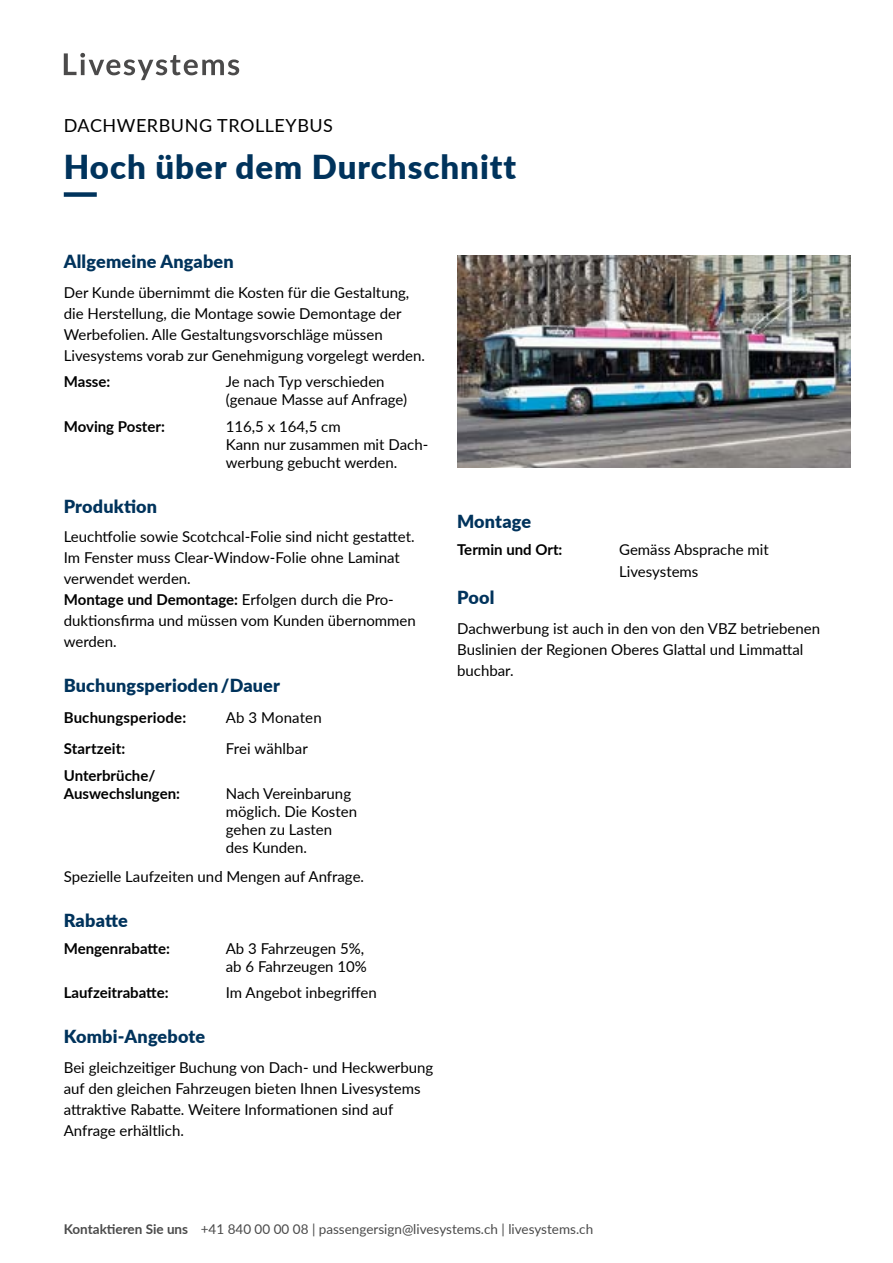
<style>
.page{position:relative;width:893px;height:1263px;background:#fff}
.page>*{position:absolute;margin:0;border:0;box-sizing:border-box;transform-origin:0 0}
.t1{font:900 33px "Lato";letter-spacing:.03em;color:#00335c}
.t2{font:900 18px "Lato";letter-spacing:.01em;color:#00335c}
.t3{font:18px "Lato";letter-spacing:.03em;color:#000}
.t4{font:15px/21px "Lato";color:#000}
.t5{font:700 15px/18px "Lato";color:#000}
.t6{font:13.5px "Lato";color:#4a4a4a}
.s1{font-weight:700}
</style>
<div class="page">
<svg style="left:64px;top:53px;width:175px;height:27px"></svg>
<div style="left:64px;top:192px;width:33px;height:5px;background:#00335c"></div>
<img style="left:457px;top:255px;width:393px;height:213px">
<p class="t3" style="left:64px;top:113px;width:271px">DACHWERBUNG TROLLEYBUS</p>
<h1 class="t1" style="left:64px;top:142px;width:454px">Hoch über dem Durchschnitt</h1>
<p class="t2" style="left:64px;top:248px;width:172px">Allgemeine Angaben</p>
<p class="t4" style="left:64px;top:281px;width:363px">Der Kunde übernimmt die Kosten für die Gestaltung, die Herstellung, die Montage sowie Demontage der Werbefolien. Alle Gestaltungsvorschläge müssen Livesystems vorab zur Genehmigung vorgelegt werden.</p>
<p class="t5" style="left:64px;top:372px;width:48px">Masse:</p>
<p class="t4" style="left:226px;top:372px;width:183px;line-height:18px">Je nach Typ verschieden (genaue Masse auf Anfrage)</p>
<p class="t5" style="left:64px;top:417px;width:103px">Moving Poster:</p>
<p class="t4" style="left:226px;top:417px;width:204px;line-height:18px">116,5 x 164,5 cm<br>Kann nur zusammen mit Dach&shy;werbung gebucht werden.</p>
<p class="t2" style="left:64px;top:493px;width:95px">Produktion</p>
<p class="t4" style="left:64px;top:526px;width:354px">Leuchtfolie sowie Scotchcal-Folie sind nicht gestattet.<br>Im Fenster muss Clear-Window-Folie ohne Laminat verwendet werden.<br><span class="s1">Montage und Demontage:</span> Erfolgen durch die Pro&shy;duktionsfirma und müssen vom Kunden übernommen werden.</p>
<p class="t2" style="left:64px;top:672px;width:218px">Buchungsperioden /Dauer</p>
<p class="t5" style="left:64px;top:708px;width:124px">Buchungsperiode:</p>
<p class="t4" style="left:226px;top:707px;width:97px">Ab 3 Monaten</p>
<p class="t5" style="left:64px;top:739px;width:63px">Startzeit:</p>
<p class="t4" style="left:226px;top:738px;width:84px">Frei wählbar</p>
<p class="t5" style="left:64px;top:766px;width:118px">Unterbrüche/<br>Auswechslungen:</p>
<p class="t4" style="left:226px;top:784px;width:133px;line-height:18px">Nach Vereinbarung möglich. Die Kosten gehen zu Lasten des Kunden.</p>
<p class="t4" style="left:64px;top:866px;width:302px">Spezielle Laufzeiten und Mengen auf Anfrage.</p>
<p class="t2" style="left:64px;top:907px;width:65px">Rabatte</p>
<p class="t5" style="left:64px;top:939px;width:108px">Mengenrabatte:</p>
<p class="t4" style="left:226px;top:939px;width:143px;line-height:18px">Ab 3 Fahrzeugen 5%, ab 6 Fahrzeugen 10%</p>
<p class="t5" style="left:64px;top:983px;width:106px">Laufzeitrabatte:</p>
<p class="t4" style="left:226px;top:982px;width:153px">Im Angebot inbegriffen</p>
<p class="t2" style="left:64px;top:1023px;width:143px">Kombi-Angebote</p>
<p class="t4" style="left:64px;top:1056px;width:371px">Bei gleichzeitiger Buchung von Dach- und Heckwerbung auf den gleichen Fahrzeugen bieten Ihnen Livesystems attraktive Rabatte. Weitere Informationen sind auf Anfrage erhältlich.</p>
<p class="t2" style="left:457px;top:508px;width:76px">Montage</p>
<p class="t5" style="left:457px;top:540px;width:107px">Termin und Ort:</p>
<p class="t4" style="left:619px;top:538px;width:151px;line-height:22.5px">Gemäss Absprache mit<br>Livesystems</p>
<p class="t2" style="left:457px;top:584px;width:39px">Pool</p>
<p class="t4" style="left:457px;top:617px;width:365px">Dachwerbung ist auch in den von den VBZ betriebenen<br>Buslinien der Regionen Oberes Glattal und Limmattal buchbar.</p>
<p class="t6" style="left:64px;top:1220px;width:531px"><span class="s1">Kontaktieren Sie uns</span> +41 840 00 00 08 | passengersign@livesystems.ch | livesystems.ch</p>
</div>
